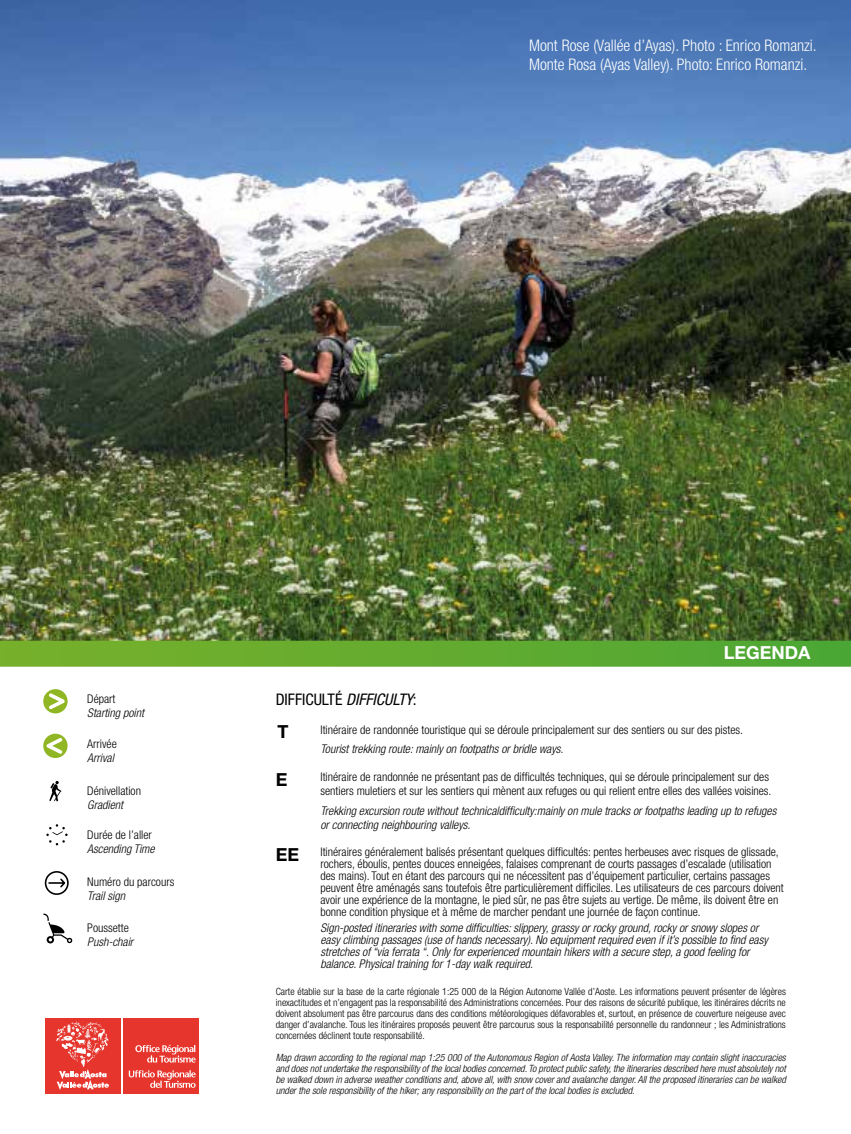
<style>
.page{position:relative;width:851px;height:1134px;background:#fff}
.page>*{position:absolute;margin:0;border:0;box-sizing:border-box;transform-origin:0 0}
.t1{font:700 18px "Helvetica Neue LT Std";color:#fff}
.t2{font:700 18px "Helvetica Neue LT Std";color:#000}
.t3{font:300 condensed 16px/19.2px "Helvetica Neue LT Std";color:#fff}
.t4{font:condensed 16px "Helvetica Neue LT Std";color:#000}
.t5{font:300 condensed 12px/12px "Helvetica Neue LT Std";color:#000}
.t6{font:italic 300 condensed 12px/12px "Helvetica Neue LT Std";color:#000}
.t7{font:300 condensed 10px/11px "Helvetica Neue LT Std";color:#000;text-align:justify}
.t8{font:italic 300 condensed 10px/11px "Helvetica Neue LT Std";color:#000;text-align:justify}
.s1{font-style:italic}
.s2{font-weight:700;font-stretch:normal;font-size:18px}
</style>
<div class="page">
<img style="left:0;top:0;width:850px;height:641px">
<svg style="left:0;top:641px;width:850px;height:453px"></svg>
<div style="left:124px;top:1018px;width:75px;height:75px;background:#e5352d"></div>
<svg style="left:129px;top:1070px;width:67px;height:18px"></svg>
<svg style="left:135px;top:1045px;width:61px;height:17px"></svg>
<div style="left:45px;top:1018px;width:75px;height:75px;background:#e5352d"></div>
<svg style="left:56px;top:1021px;width:53px;height:69px"></svg>
<div style="left:43px;top:689px;width:25px;height:24px;border:2px solid #90b723;border-radius:50%"></div>
<svg style="left:46px;top:690px;width:25px;height:22px"></svg>
<div style="left:43px;top:734px;width:25px;height:24px;border:2px solid #90b723;border-radius:50%"></div>
<svg style="left:40px;top:735px;width:25px;height:22px"></svg>
<svg style="left:49px;top:781px;width:12px;height:20px"></svg>
<svg style="left:46px;top:824px;width:22px;height:21px"></svg>
<div style="left:45px;top:871px;width:24px;height:24px;border:2px solid #000;border-radius:50%"></div>
<svg style="left:47px;top:877px;width:20px;height:12px"></svg>
<svg style="left:43px;top:913px;width:29px;height:30px"></svg>
<h2 class="t3" style="left:529px;top:36px;width:289px">Mont Rose (Vallée d’Ayas). Photo : Enrico Romanzi.<br>Monte Rosa (Ayas Valley). Photo: Enrico Romanzi.</h2>
<p class="t5" style="left:87px;top:693px;width:30px">Départ</p>
<p class="t6" style="left:87px;top:707px;width:58px">Starting point</p>
<p class="t5" style="left:87px;top:737px;width:31px">Arrivée</p>
<p class="t6" style="left:87px;top:752px;width:28px">Arrival</p>
<p class="t5" style="left:87px;top:784px;width:55px">Dénivellation</p>
<p class="t6" style="left:87px;top:799px;width:37px">Gradient</p>
<p class="t5" style="left:87px;top:829px;width:66px">Durée de l’aller</p>
<p class="t6" style="left:87px;top:843px;width:69px">Ascending Time</p>
<p class="t5" style="left:87px;top:876px;width:89px">Numéro du parcours</p>
<p class="t6" style="left:87px;top:890px;width:39px">Trail sign</p>
<p class="t5" style="left:87px;top:922px;width:43px">Poussette</p>
<p class="t6" style="left:87px;top:936px;width:47px">Push-chair</p>
<h2 class="t4" style="left:276px;top:690px;width:142px">DIFFICULTÉ <span class="s1">DIFFICULTY</span>:</h2>
<h1 class="t1" style="left:723px;top:641px;width:88px">LEGENDA</h1>
<h1 class="t2" style="left:277px;top:720px;width:12px">T</h1>
<h1 class="t2" style="left:276px;top:768px;width:13px">E</h1>
<p class="t5" style="left:320px;top:723px;width:424px">Itinéraire de randonnée touristique qui se déroule principalement sur des sentiers ou sur des pistes.</p>
<p class="t6" style="left:320px;top:743px;width:244px">Tourist trekking route: mainly on footpaths or bridle ways.</p>
<p class="t5" style="left:320px;top:770px;width:452px;line-height:14px">Itinéraire de randonnée ne présentant pas de difficultés techniques, qui se déroule principalement sur des sentiers muletiers et sur les sentiers qui mènent aux refuges ou qui relient entre elles des vallées voisines.</p>
<p class="t6" style="left:320px;top:804px;width:457px;line-height:14px">Trekking excursion route without technicaldifficulty:mainly on mule tracks or footpaths leading up to refuges or connecting neighbouring valleys.</p>
<p class="t5" style="left:320px;top:846px;width:465px;text-indent:-45px"><span class="s2">EE</span> Itinéraires généralement balisés présentant quelques difficultés: pentes herbeuses avec risques de glissade, rochers, éboulis, pentes douces enneigées, falaises comprenant de courts passages d’escalade (utilisation des mains). Tout en étant des parcours qui ne nécessitent pas d’équipement particulier, certains passages peuvent être aménagés sans toutefois être particulièrement difficiles. Les utilisateurs de ces parcours doivent avoir une expérience de la montagne, le pied sûr, ne pas être sujets au vertige. De même, ils doivent être en bonne condition physique et à même de marcher pendant une journée de façon continue.</p>
<p class="t6" style="left:320px;top:922px;width:448px">Sign-posted itineraries with some difficulties: slippery, grassy or rocky ground, rocky or snowy slopes or easy climbing passages (use of hands necessary). No equipment required even if it’s possible to find easy stretches of “via ferrata “. Only for experienced mountain hikers with a secure step, a good feeling for balance. Physical training for 1-day walk required.</p>
<p class="t7" style="left:276px;top:986px;width:511px">Carte établie sur la base de la carte régionale 1:25 000 de la Région Autonome Vallée d’Aoste. Les informations peuvent présenter de légères inexactitudes et n’engagent pas la responsabilité des Administrations concernées. Pour des raisons de sécurité publique, les itinéraires décrits ne doivent absolument pas être parcourus dans des conditions météorologiques défavorables et, surtout, en présence de couverture neigeuse avec danger d’avalanche. Tous les itinéraires proposés peuvent être parcourus sous la responsabilité personnelle du randonneur ; les Administrations concernées déclinent toute responsabilité.</p>
<p class="t8" style="left:276px;top:1052px;width:511px">Map drawn according to the regional map 1:25 000 of the Autonomous Region of Aosta Valley. The information may contain slight inaccuracies and does not undertake the responsibility of the local bodies concerned. To protect public safety, the itineraries described here must absolutely not be walked down in adverse weather conditions and, above all, with snow cover and avalanche danger. All the proposed itineraries can be walked under the sole responsibility of the hiker; any responsibility on the part of the local bodies is excluded.</p>
</div>
